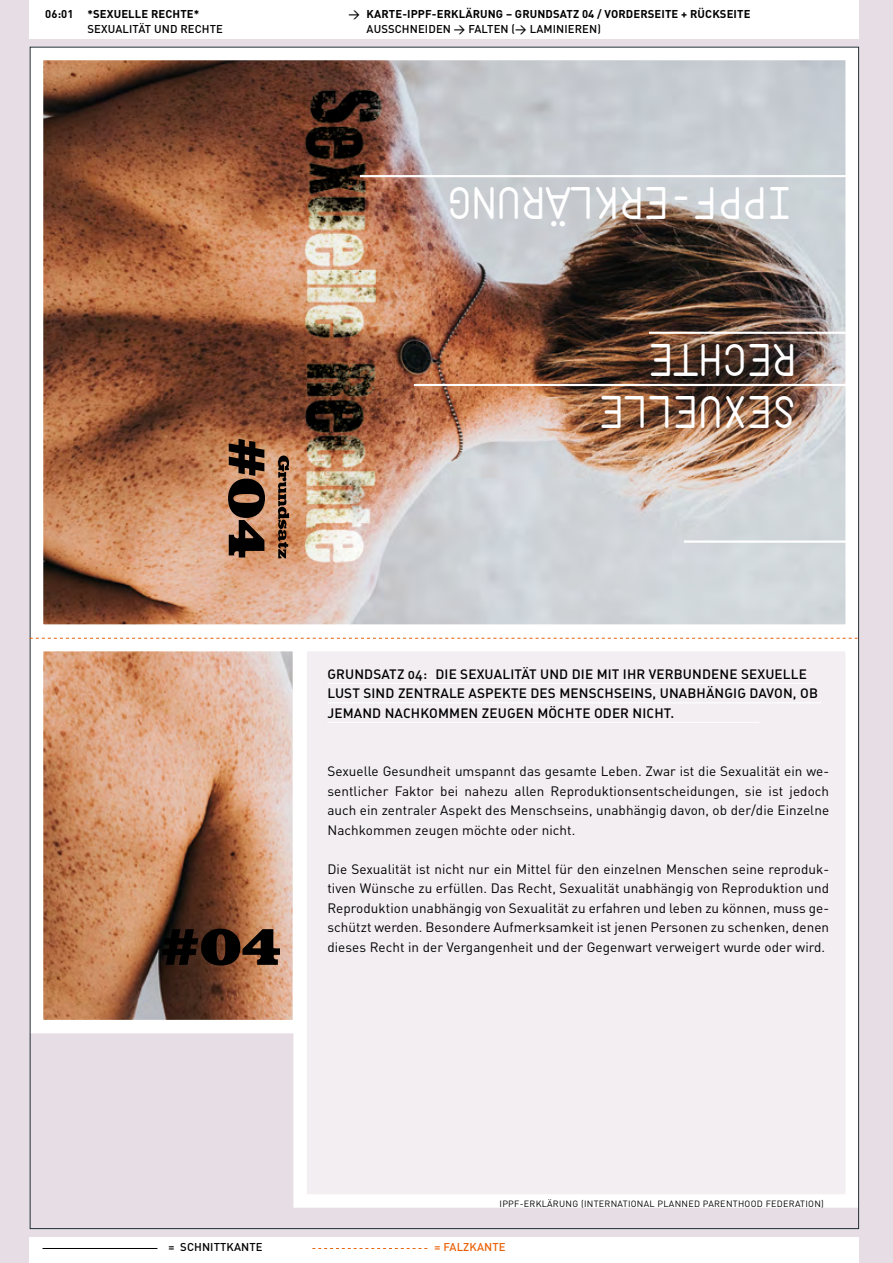
<style>
.page{position:relative;width:893px;height:1263px;background:#e7dde4}
.page>*{position:absolute;margin:0;border:0;box-sizing:border-box;transform-origin:0 0}
.t1{font:43.5px/52.2px "AHAMONO Monospaced";color:#fff}
.t2{font:13.5px/19.5px "DIN";letter-spacing:.005em;color:#000;text-align:justify}
.t3{font:13.5px/19.5px "DIN Medium Alternate";letter-spacing:.01em;color:#000}
.t4{font:700 11.25px "DIN";letter-spacing:.01em;color:#000}
.t5{font:500 11.25px "DIN";letter-spacing:.01em;color:#000}
.t6{font:500 11.25px "DIN";letter-spacing:.01em;color:#eb6209}
.t7{font:9px "DIN";letter-spacing:.03em;color:#000}
.s1{font-weight:500}
</style>
<div class="page">
<div style="left:293px;top:638px;width:566px;height:570px;background:#f3eef1;border:14px solid #fff"></div>
<hr style="left:327px;top:683px;width:483px;height:1px;background:#fff">
<hr style="left:327px;top:702px;width:494px;height:1px;background:#fff">
<hr style="left:327px;top:722px;width:432px;height:1px;background:#fff">
<img style="left:45px;top:653px;width:246px;height:365px">
<div style="left:30px;top:638px;width:276px;height:395px;border:14px solid #fff"></div>
<svg style="left:161px;top:928px;width:119px;height:37px"></svg>
<div style="left:30px;top:1237px;width:829px;height:26px;background:#fff"></div>
<hr style="left:43px;top:1248px;width:114px;height:1px;background:#000">
<svg style="left:312px;top:1248px;width:115px;height:1px"></svg>
<div style="left:30px;top:0;width:829px;height:38px;background:#fff"></div>
<img style="left:45px;top:62px;width:799px;height:561px">
<div style="left:30px;top:47px;width:829px;height:591px;border:14px solid #fff"></div>
<svg style="left:228px;top:439px;width:37px;height:118px"></svg>
<svg style="left:278px;top:455px;width:11px;height:103px"></svg>
<hr style="left:684px;top:540px;width:162px;height:3px;background:#fff">
<hr style="left:414px;top:384px;width:432px;height:2px;background:#fff">
<hr style="left:649px;top:332px;width:197px;height:2px;background:#fff">
<hr style="left:360px;top:175px;width:486px;height:2px;background:#fff">
<svg style="left:30px;top:638px;width:827px;height:1px"></svg>
<p class="t4" style="left:45px;top:6px;width:156px">06:01 *SEXUELLE RECHTE*</p>
<p class="t4" style="left:349px;top:6px;width:403px"><span class="s1">&gt;</span> KARTE-IPPF-ERKLÄRUNG – GRUNDSATZ 04 / VORDERSEITE + RÜCKSEITE</p>
<p class="t5" style="left:88px;top:22px;width:137px">SEXUALITÄT UND RECHTE</p>
<p class="t5" style="left:367px;top:22px;width:236px">AUSSCHNEIDEN &gt; FALTEN (&gt; LAMINIEREN)</p>
<h1 class="t1" style="left:792px;top:230px;width:346px;rotate:-180deg">IPPF-ERKLÄRUNG</h1>
<h1 class="t1" style="left:797px;top:438px;width:198px;rotate:-180deg">SEXUELLE<br>RECHTE</h1>
<p class="t3" style="left:327px;top:664px;width:492px">GRUNDSATZ 04: DIE SEXUALITÄT UND DIE MIT IHR VERBUNDENE SEXUELLE<br>LUST SIND ZENTRALE ASPEKTE DES MENSCHSEINS, UNABHÄNGIG DAVON, OB<br>JEMAND NACHKOMMEN ZEUGEN MÖCHTE ODER NICHT.</p>
<p class="t2" style="left:327px;top:761px;width:503px">Sexuelle Gesundheit umspannt das gesamte Leben. Zwar ist die Sexualität ein we&shy;sentlicher Faktor bei nahezu allen Reproduktionsentscheidungen, sie ist jedoch auch ein zentraler Aspekt des Menschseins, unabhängig davon, ob der/die Einzelne Nachkommen zeugen möchte oder nicht.</p>
<p class="t2" style="left:327px;top:859px;width:503px">Die Sexualität ist nicht nur ein Mittel für den einzelnen Menschen seine reproduk&shy;tiven Wünsche zu erfüllen. Das Recht, Sexualität unabhängig von Reproduktion und Reproduktion unabhängig von Sexualität zu erfahren und leben zu können, muss ge&shy;schützt werden. Besondere Aufmerksamkeit ist jenen Personen zu schenken, denen dieses Recht in der Vergangenheit und der Gegenwart verweigert wurde oder wird.</p>
<p class="t7" style="left:500px;top:1198px;width:326px">IPPF-ERKLÄRUNG (INTERNATIONAL PLANNED PARENTHOOD FEDERATION)</p>
<p class="t5" style="left:169px;top:1240px;width:96px">= SCHNITTKANTE</p>
<p class="t6" style="left:435px;top:1240px;width:73px">= FALZKANTE</p>
</div>
